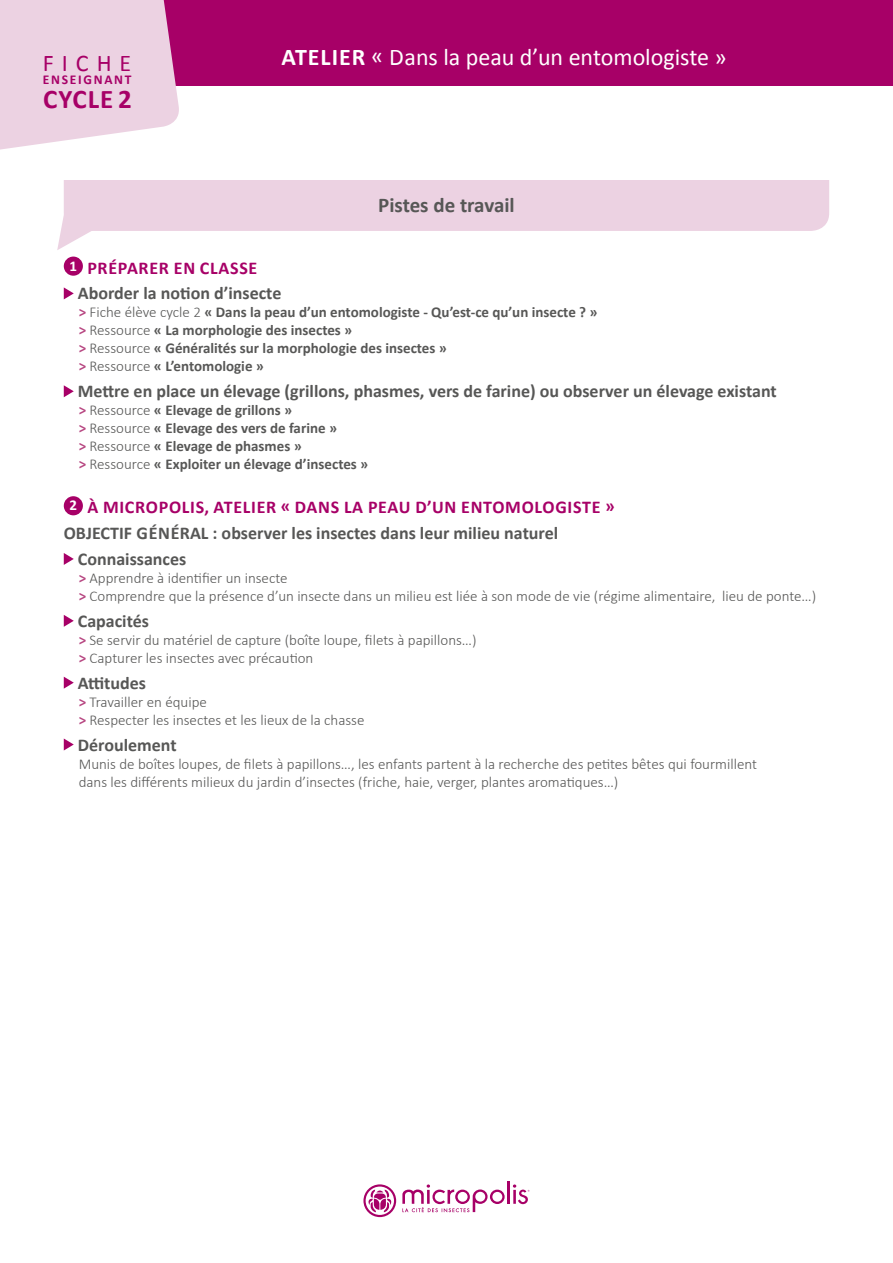
<style>
.page{position:relative;width:893px;height:1263px;background:#fff}
.page>*{position:absolute;margin:0;border:0;box-sizing:border-box;transform-origin:0 0}
.t1{font:700 27px "Calibri";letter-spacing:.04em;color:#a70067}
.t2{font:24px "Calibri";color:#fff}
.t3{font:24px "Calibri";letter-spacing:.33em;color:#a70067}
.t4{font:700 21px "Calibri";color:#575756}
.t5{font:700 18px/25.8px "Calibri";color:#575756}
.t6{font:700 18px "Calibri";letter-spacing:.04em;color:#a70067}
.t7{font:300 15px/18px "Calibri";color:#575756}
.t8{font:700 15px/18px "Calibri";color:#575756}
.t9{font:700 13.5px "Calibri";letter-spacing:.125em;color:#a70067}
.s1{font-weight:700}
.s2{color:#a70067}
.s3{color:#b74681}
.s4{font-weight:300}
.s5{font-weight:700;color:#b74681}
</style>
<div class="page">
<svg style="left:363px;top:1184px;width:33px;height:33px"></svg>
<hr style="left:507px;top:1181px;width:3px;height:23px;background:#a70067">
<svg style="left:402px;top:1184px;width:103px;height:28px"></svg>
<svg style="left:513px;top:1184px;width:16px;height:20px"></svg>
<div style="left:0;top:0;width:893px;height:86px;background:#a70067"></div>
<svg style="left:0;top:0;width:179px;height:150px"></svg>
<svg style="left:57px;top:180px;width:772px;height:70px"></svg>
<div style="left:64px;top:257px;width:19px;height:19px;background:#a70067;border-radius:50%"></div>
<svg style="left:64px;top:287px;width:10px;height:12px"></svg>
<svg style="left:64px;top:385px;width:10px;height:12px"></svg>
<div style="left:64px;top:496px;width:19px;height:19px;background:#a70067;border-radius:50%"></div>
<svg style="left:64px;top:553px;width:10px;height:12px"></svg>
<svg style="left:64px;top:615px;width:10px;height:12px"></svg>
<svg style="left:64px;top:677px;width:10px;height:12px"></svg>
<svg style="left:64px;top:738px;width:10px;height:12px"></svg>
<h2 class="t3" style="left:43px;top:47px;width:90px">FICHE</h2>
<h2 class="t2" style="left:282px;top:42px;width:447px"><span class="s1">ATELIER</span> « Dans la peau d’un entomologiste »</h2>
<p class="t9" style="left:43px;top:71px;width:90px">ENSEIGNANT</p>
<h1 class="t1" style="left:43px;top:82px;width:90px">CYCLE 2</h1>
<h3 class="t4" style="left:378px;top:191px;width:138px">Pistes de travail</h3>
<p class="t5" style="left:78px;top:255px;width:205px;text-indent:-8px"><sup>1</sup> <span class="s2">PRÉPARER EN CLASSE<br></span>Aborder la notion d’insecte</p>
<p class="t8" style="left:79px;top:303px;width:520px"><span class="s3">&gt;</span> <span class="s4">Fiche élève cycle 2</span> « Dans la peau d’un entomologiste - Qu’est-ce qu’un insecte ? » <span class="s3">&gt;</span> <span class="s4">Ressource</span> « La morphologie des insectes »<br><span class="s3">&gt;</span> <span class="s4">Ressource</span> « Généralités sur la morphologie des insectes »<br><span class="s3">&gt;</span> <span class="s4">Ressource</span> « L’entomologie »</p>
<p class="t5" style="left:78px;top:378px;width:700px">Mettre en place un élevage (grillons, phasmes, vers de farine) ou observer un élevage existant</p>
<p class="t8" style="left:79px;top:401px;width:291px"><span class="s3">&gt;</span> <span class="s4">Ressource</span> « Elevage de grillons »<br><span class="s3">&gt;</span> <span class="s4">Ressource</span> « Elevage des vers de farine »<br><span class="s3">&gt;</span> <span class="s4">Ressource</span> « Elevage de phasmes »<br><span class="s3">&gt;</span> <span class="s4">Ressource</span> « Exploiter un élevage d’insectes »</p>
<p class="t6" style="left:70px;top:496px;width:547px"><sup>2</sup> À MICROPOLIS, ATELIER « DANS LA PEAU D’UN ENTOMOLOGISTE »</p>
<p class="t5" style="left:64px;top:520px;width:496px">OBJECTIF GÉNÉRAL : observer les insectes dans leur milieu naturel</p>
<p class="t5" style="left:78px;top:546px;width:110px">Connaissances</p>
<p class="t7" style="left:79px;top:568px;width:739px"><span class="s5">&gt;</span> Apprendre à identifier un insecte<br><span class="s5">&gt;</span> Comprendre que la présence d’un insecte dans un milieu est liée à son mode de vie (régime alimentaire, lieu de ponte…)</p>
<p class="t5" style="left:78px;top:608px;width:73px">Capacités</p>
<p class="t7" style="left:79px;top:630px;width:399px"><span class="s5">&gt;</span> Se servir du matériel de capture (boîte loupe, filets à papillons…) <span class="s5">&gt;</span> Capturer les insectes avec précaution</p>
<p class="t5" style="left:78px;top:670px;width:70px">Attitudes</p>
<p class="t7" style="left:79px;top:692px;width:287px"><span class="s5">&gt;</span> Travailler en équipe<br><span class="s5">&gt;</span> Respecter les insectes et les lieux de la chasse</p>
<p class="t5" style="left:78px;top:732px;width:100px">Déroulement</p>
<p class="t7" style="left:79px;top:754px;width:680px">Munis de boîtes loupes, de filets à papillons…, les enfants partent à la recherche des petites bêtes qui fourmillent dans les différents milieux du jardin d’insectes (friche, haie, verger, plantes aromatiques…)</p>
</div>
